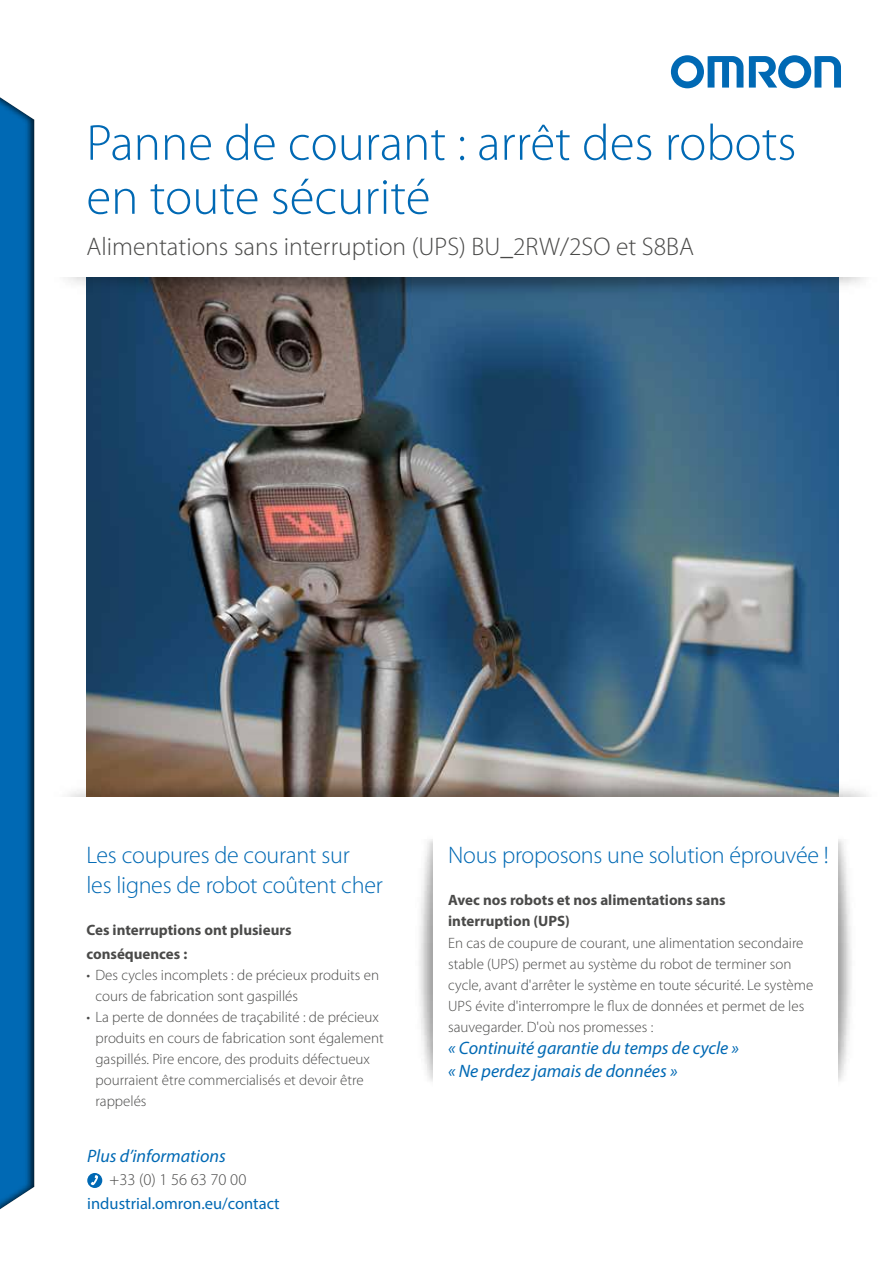
<style>
.page{position:relative;width:893px;height:1263px;background:#fff}
.page>*{position:absolute;margin:0;border:0;box-sizing:border-box;transform-origin:0 0}
.t1{font:300 51px/54px "Myriad Pro";color:#0069b4}
.t2{font:300 25.5px "Myriad Pro";color:#4a4a49}
.t3{font:300 24px/30px "Myriad Pro";letter-spacing:-.01em;color:#0069b4}
.t4{font:italic 18px/22.5px "Myriad Pro";color:#0069b4}
.t5{font:16.5px "Myriad Pro";color:#0069b4}
.t6{font:300 16.5px "Myriad Pro";color:#4a4a49}
.t7{font:300 15px/21px "Myriad Pro";color:#4a4a49}
.t8{font:700 15px/24px "Myriad Pro";color:#4a4a49}
</style>
<div class="page">
<img style="left:86px;top:312px;width:753px;height:450px">
<div style="left:0;top:75px;width:35px;height:1158px;background:#000;opacity:.75"></div>
<img style="left:11px;top:277px;width:855px;height:35px">
<svg style="left:671px;top:55px;width:72px;height:33px"></svg>
<svg style="left:749px;top:55px;width:92px;height:33px"></svg>
<img style="left:419px;top:839px;width:13px;height:242px">
<img style="left:839px;top:839px;width:13px;height:242px">
<img style="left:14px;top:762px;width:852px;height:34px">
<div style="left:87px;top:1173px;width:15px;height:15px;background:#0069b4;border-radius:50%"></div>
<svg style="left:91px;top:1175px;width:7px;height:10px"></svg>
<h1 class="t1" style="left:86px;top:115px;width:711px">Panne de courant : arrêt des robots en toute sécurité</h1>
<h2 class="t2" style="left:86px;top:231px;width:609px">Alimentations sans interruption (UPS) BU_2RW/2SO et S8BA</h2>
<h3 class="t3" style="left:86px;top:840px;width:298px">Les coupures de courant sur<br>les lignes de robot coûtent cher</h3>
<p class="t8" style="left:86px;top:917px;width:207px">Ces interruptions ont plusieurs conséquences :</p>
<p class="t7" style="left:95px;top:964px;width:285px;text-indent:-9px">• Des cycles incomplets : de précieux produits en cours de fabrication sont gaspillés</p>
<p class="t7" style="left:95px;top:1006px;width:290px;text-indent:-9px">• La perte de données de traçabilité : de précieux produits en cours de fabrication sont également gaspillés. Pire encore, des produits défectueux pourraient être commercialisés et devoir être rappelés</p>
<p class="t4" style="left:87px;top:1145px;width:140px">Plus d’informations</p>
<p class="t6" style="left:110px;top:1169px;width:138px">+33 (0) 1 56 63 70 00</p>
<p class="t5" style="left:87px;top:1193px;width:194px">industrial.omron.eu/contact</p>
<h3 class="t3" style="left:448px;top:840px;width:382px">Nous proposons une solution éprouvée !</h3>
<p class="t8" style="left:448px;top:889px;width:279px;line-height:21px">Avec nos robots et nos alimentations sans interruption (UPS)</p>
<p class="t7" style="left:448px;top:932px;width:367px">En cas de coupure de courant, une alimentation secondaire stable (UPS) permet au système du robot de terminer son cycle, avant d'arrêter le système en toute sécurité. Le système UPS évite d'interrompre le flux de données et permet de les sauvegarder. D'où nos promesses :</p>
<p class="t4" style="left:448px;top:1036px;width:292px">« Continuité garantie du temps de cycle » « Ne perdez jamais de données »</p>
</div>
